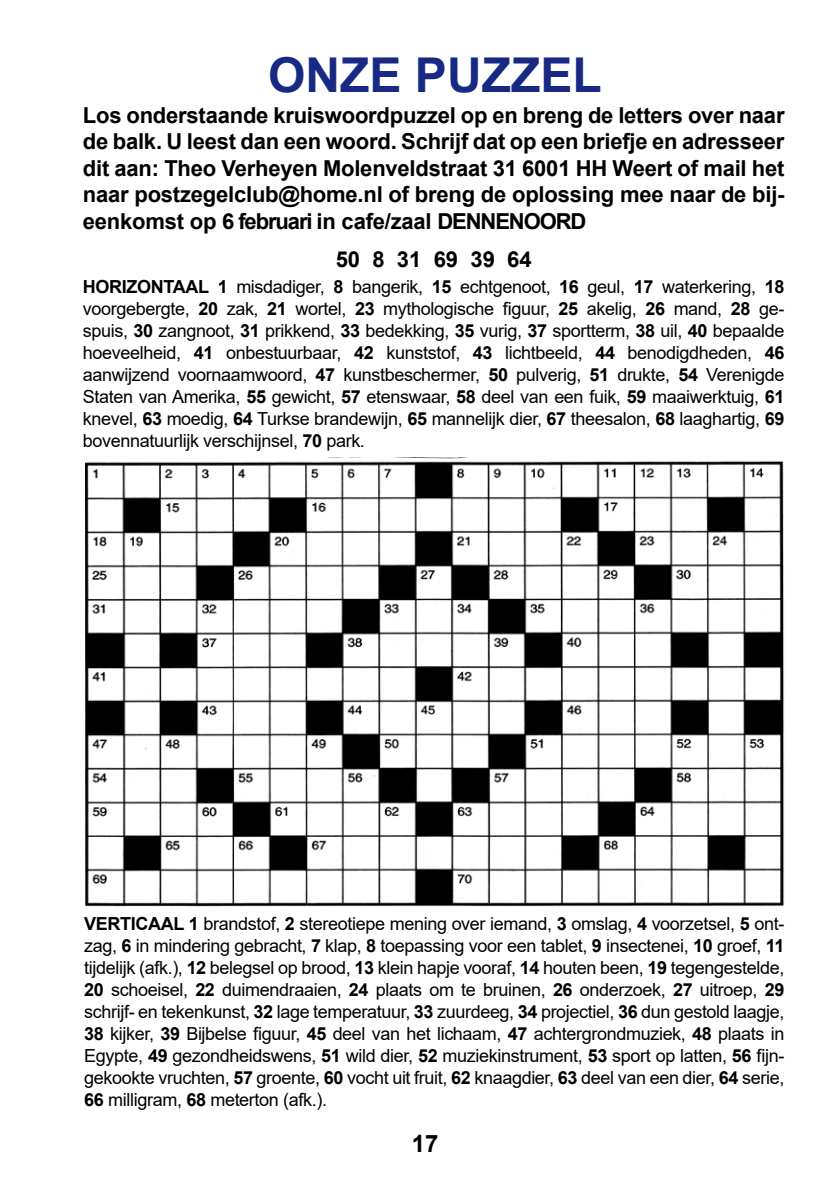
<style>
.page{position:relative;width:840px;height:1191px;background:#fff}
.page>*{position:absolute;margin:0;border:0;box-sizing:border-box;transform-origin:0 0}
.t1{font:700 48px "Arial";color:#172983}
.t2{font:700 24px "Arial";color:#000}
.t3{font:700 22px/26.4px "Arial";letter-spacing:-.01em;color:#000;text-align:justify}
.t4{font:18px/22px "Arial";letter-spacing:-.02em;color:#000;text-align:justify}
.s1{font-weight:700}
</style>
<div class="page">
<img style="left:86px;top:457px;width:698px;height:450px">
<h1 class="t1" style="left:268px;top:41px;width:335px">ONZE PUZZEL</h1>
<p class="t3" style="left:83px;top:102px;width:702px">Los onderstaande kruiswoordpuzzel op en breng de letters over naar de balk. U leest dan een woord. Schrijf dat op een briefje en adresseer dit aan: Theo Verheyen Molenveldstraat 31 6001 HH Weert of mail het naar postzegelclub@home.nl of breng de oplossing mee naar de bij&shy;eenkomst op 6 februari in cafe/zaal DENNENOORD</p>
<p class="t3" style="left:335px;top:246px;width:197px">50 8 31 69 39 64</p>
<p class="t4" style="left:83px;top:275px;width:702px"><span class="s1">HORIZONTAAL 1</span> misdadiger, <span class="s1">8</span> bangerik, <span class="s1">15</span> echtgenoot, <span class="s1">16</span> geul, <span class="s1">17</span> waterkering, <span class="s1">18 </span>voorgebergte, <span class="s1">20</span> zak, <span class="s1">21</span> wortel, <span class="s1">23</span> mythologische figuur, <span class="s1">25</span> akelig, <span class="s1">26</span> mand, <span class="s1">28</span> ge&shy;spuis, <span class="s1">30</span> zangnoot, <span class="s1">31</span> prikkend, <span class="s1">33</span> bedekking, <span class="s1">35</span> vurig, <span class="s1">37</span> sportterm, <span class="s1">38</span> uil, <span class="s1">40</span> bepaalde hoeveelheid, <span class="s1">41</span> onbestuurbaar, <span class="s1">42</span> kunststof, <span class="s1">43</span> lichtbeeld, <span class="s1">44</span> benodigdheden, <span class="s1">46 </span>aanwijzend voornaamwoord, <span class="s1">47</span> kunstbeschermer, <span class="s1">50</span> pulverig, <span class="s1">51</span> drukte, <span class="s1">54</span> Verenigde Staten van Amerika, <span class="s1">55</span> gewicht, <span class="s1">57</span> etenswaar, <span class="s1">58</span> deel van een fuik, <span class="s1">59</span> maaiwerktuig, <span class="s1">61 </span>knevel, <span class="s1">63</span> moedig, <span class="s1">64</span> Turkse brandewijn, <span class="s1">65</span> mannelijk dier, <span class="s1">67</span> theesalon, <span class="s1">68</span> laaghartig, <span class="s1">69 </span>bovennatuurlijk verschijnsel, <span class="s1">70</span> park.</p>
<p class="t4" style="left:84px;top:913px;width:701px"><span class="s1">VERTICAAL 1</span> brandstof, <span class="s1">2</span> stereotiepe mening over iemand, <span class="s1">3</span> omslag, <span class="s1">4</span> voorzetsel, <span class="s1">5</span> ont&shy;zag, <span class="s1">6</span> in mindering gebracht, <span class="s1">7</span> klap, <span class="s1">8</span> toepassing voor een tablet, <span class="s1">9</span> insectenei, <span class="s1">10</span> groef, <span class="s1">11 </span>tijdelijk (afk.), <span class="s1">12</span> belegsel op brood, <span class="s1">13</span> klein hapje vooraf, <span class="s1">14</span> houten been, <span class="s1">19</span> tegengestelde, <span class="s1">20</span> schoeisel, <span class="s1">22</span> duimendraaien, <span class="s1">24</span> plaats om te bruinen, <span class="s1">26</span> onderzoek, <span class="s1">27</span> uitroep, <span class="s1">29 </span>schrijf- en tekenkunst, <span class="s1">32</span> lage temperatuur, <span class="s1">33</span> zuurdeeg, <span class="s1">34</span> projectiel, <span class="s1">36</span> dun gestold laagje, <span class="s1">38</span> kijker, <span class="s1">39</span> Bijbelse figuur, <span class="s1">45</span> deel van het lichaam, <span class="s1">47</span> achtergrondmuziek, <span class="s1">48</span> plaats in Egypte, <span class="s1">49</span> gezondheidswens, <span class="s1">51</span> wild dier, <span class="s1">52</span> muziekinstrument, <span class="s1">53</span> sport op latten, <span class="s1">56</span> fijn&shy;gekookte vruchten, <span class="s1">57</span> groente, <span class="s1">60</span> vocht uit fruit, <span class="s1">62</span> knaagdier, <span class="s1">63</span> deel van een dier, <span class="s1">64</span> serie, <span class="s1">66</span> milligram, <span class="s1">68</span> meterton (afk.).</p>
<h2 class="t2" style="left:411px;top:1126px;width:28px">17</h2>
</div>
